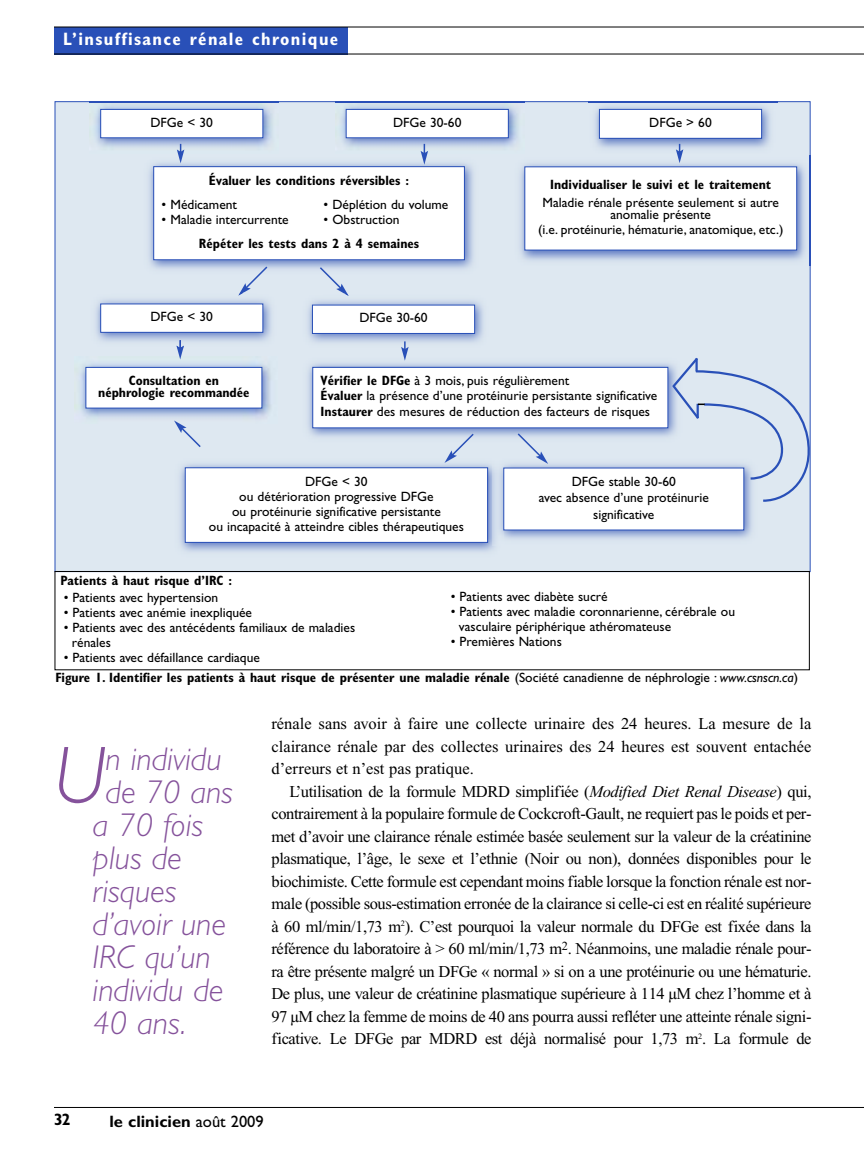
<style>
.page{position:relative;width:864px;height:1175px;background:#fff}
.page>*{position:absolute;margin:0;border:0;box-sizing:border-box;transform-origin:0 0}
.t1{font:italic 300 81.3px "Gill Sans";color:#85529b}
.t2{font:italic 300 33px "Gill Sans";color:#85529b}
.t3{font:700 condensed 18px "Gill Sans";letter-spacing:.08em;color:#fff}
.t4{font:16.5px/22.5px "Times New Roman";letter-spacing:-.005em;color:#000;text-align:justify}
.t5{font:700 16.5px "Gill Sans";color:#000}
.t6{font:700 condensed 16.5px "Gill Sans";color:#000}
.t7{font:13.5px/15px "Gill Sans";color:#000;text-align:center}
.t8{font:700 condensed 13.5px/12px "Gill Sans";color:#000;text-align:center}
.s1{font-weight:700;font-stretch:condensed}
.s2{font-weight:400;font-stretch:normal}
.s3{font-weight:400;font-style:italic;font-stretch:normal}
.s4{font-style:italic}
.s5{font-weight:400}
</style>
<div class="page">
<hr style="left:54px;top:1107px;width:810px;height:1px;background:#000">
<div style="left:54px;top:27px;width:293px;height:27px;background:#2950b8"></div>
<hr style="left:54px;top:27px;width:810px;height:1px;background:#000">
<div style="left:55px;top:102px;width:755px;height:469px;background:#dee8f1"></div>
<img style="left:75px;top:359px;width:196px;height:60px">
<div style="left:86px;top:368px;width:176px;height:40px;background:#fff"></div>
<div style="left:86px;top:367px;width:176px;height:41px;border:1px solid #2950b8"></div>
<img style="left:180px;top:463px;width:315px;height:89px">
<div style="left:186px;top:468px;width:301px;height:74px;background:#fff"></div>
<div style="left:185px;top:467px;width:303px;height:76px;border:1px solid #2950b8"></div>
<img style="left:588px;top:102px;width:189px;height:49px">
<img style="left:588px;top:101px;width:189px;height:1px">
<div style="left:600px;top:110px;width:161px;height:28px;background:#fff"></div>
<div style="left:599px;top:109px;width:163px;height:30px;border:1px solid #2950b8"></div>
<img style="left:149px;top:162px;width:325px;height:107px">
<div style="left:154px;top:167px;width:310px;height:92px;background:#fff"></div>
<div style="left:153px;top:166px;width:312px;height:94px;border:1px solid #2950b8"></div>
<img style="left:520px;top:156px;width:290px;height:109px">
<img style="left:810px;top:156px;width:1px;height:109px">
<div style="left:525px;top:167px;width:271px;height:83px;background:#fff"></div>
<div style="left:524px;top:166px;width:273px;height:84px;border:1px solid #2950b8"></div>
<img style="left:493px;top:463px;width:259px;height:82px">
<div style="left:504px;top:468px;width:239px;height:61px;background:#fff"></div>
<img style="left:308px;top:363px;width:362px;height:74px">
<div style="left:313px;top:368px;width:355px;height:59px;background:#fff"></div>
<div style="left:312px;top:367px;width:356px;height:61px;border:1px solid #2950b8"></div>
<svg style="left:516px;top:432px;width:32px;height:32px"></svg>
<img style="left:90px;top:102px;width:189px;height:49px">
<img style="left:90px;top:101px;width:189px;height:1px">
<div style="left:101px;top:110px;width:161px;height:27px;background:#fff"></div>
<div style="left:100px;top:109px;width:163px;height:29px;border:1px solid #2950b8"></div>
<img style="left:335px;top:102px;width:189px;height:50px">
<img style="left:335px;top:101px;width:189px;height:1px">
<div style="left:347px;top:110px;width:161px;height:27px;background:#fff"></div>
<div style="left:346px;top:109px;width:163px;height:29px;border:1px solid #2950b8"></div>
<svg style="left:177px;top:144px;width:7px;height:19px"></svg>
<svg style="left:174px;top:420px;width:27px;height:27px"></svg>
<svg style="left:444px;top:432px;width:31px;height:31px"></svg>
<svg style="left:676px;top:144px;width:7px;height:19px"></svg>
<svg style="left:421px;top:144px;width:7px;height:21px"></svg>
<img style="left:96px;top:299px;width:176px;height:43px">
<svg style="left:176px;top:340px;width:8px;height:19px"></svg>
<svg style="left:238px;top:265px;width:31px;height:31px"></svg>
<div style="left:101px;top:304px;width:161px;height:28px;background:#fff"></div>
<div style="left:100px;top:303px;width:163px;height:30px;border:1px solid #2950b8"></div>
<img style="left:308px;top:300px;width:176px;height:43px">
<svg style="left:318px;top:266px;width:31px;height:30px"></svg>
<div style="left:313px;top:305px;width:161px;height:28px;background:#fff"></div>
<div style="left:312px;top:305px;width:163px;height:29px;border:1px solid #2950b8"></div>
<svg style="left:401px;top:341px;width:8px;height:20px"></svg>
<svg style="left:670px;top:355px;width:141px;height:148px"></svg>
<hr style="left:54px;top:54px;width:810px;height:1px;background:#000">
<div style="left:55px;top:571px;width:755px;height:99px;border:1px solid #000"></div>
<p class="t3" style="left:63px;top:32px;width:277px">L’insuffisance rénale chronique</p>
<p class="t7" style="left:151px;top:116px;width:64px">DFGe &lt; 30</p>
<p class="t7" style="left:393px;top:116px;width:70px">DFGe 30-60</p>
<p class="t8" style="left:209px;top:175px;width:202px">Évaluer les conditions réversibles :</p>
<p class="t7" style="left:162px;top:198px;width:77px">• Médicament</p>
<p class="t7" style="left:324px;top:198px;width:126px">• Déplétion du volume</p>
<p class="t7" style="left:162px;top:213px;width:129px">• Maladie intercurrente</p>
<p class="t7" style="left:324px;top:213px;width:78px">• Obstruction</p>
<p class="t8" style="left:199px;top:238px;width:222px">Répéter les tests dans 2 à 4 semaines</p>
<p class="t7" style="left:151px;top:310px;width:64px">DFGe &lt; 30</p>
<p class="t7" style="left:359px;top:311px;width:70px">DFGe 30-60</p>
<p class="t7" style="left:649px;top:116px;width:64px">DFGe &gt; 60</p>
<p class="t8" style="left:550px;top:180px;width:223px">Individualiser le suivi et le traitement</p>
<p class="t7" style="left:543px;top:198px;width:238px;line-height:12px">Maladie rénale présente seulement si autre anomalie présente</p>
<p class="t7" style="left:538px;top:223px;width:247px">(i.e. protéinurie, hématurie, anatomique, etc.)</p>
<p class="t8" style="left:98px;top:375px;width:153px">Consultation en néphrologie recommandée</p>
<p class="t7" style="left:321px;top:374px;width:338px;text-align:left"><span class="s1">Vérifier le DFGe</span> à 3 mois, puis régulièrement<br><span class="s1">Évaluer</span> la présence d’une protéinurie persistante significative</p>
<p class="t7" style="left:321px;top:405px;width:331px"><span class="s1">Instaurer</span> des mesures de réduction des facteurs de risques</p>
<p class="t7" style="left:209px;top:475px;width:257px">DFGe &lt; 30<br>ou détérioration progressive DFGe<br>ou protéinurie significative persistante<br>ou incapacité à atteindre cibles thérapeutiques</p>
<p class="t8" style="left:60px;top:576px;width:173px">Patients à haut risque d’IRC :</p>
<p class="t7" style="left:539px;top:474px;width:172px;line-height:16.5px">DFGe stable 30-60<br>avec absence d’une protéinurie significative</p>
<p class="t7" style="left:451px;top:590px;width:159px">• Patients avec diabète sucré</p>
<p class="t7" style="left:459px;top:605px;width:278px;text-align:left;text-indent:-8px">• Patients avec maladie coronnarienne, cérébrale ou vasculaire périphérique athéromateuse</p>
<p class="t7" style="left:451px;top:635px;width:113px">• Premières Nations</p>
<p class="t8" style="left:55px;top:672px;width:744px">Figure 1. Identifier les patients à haut risque de présenter une maladie rénale <span class="s2">(Société canadienne de néphrologie :</span> <span class="s3">www.csnscn.ca</span><span class="s2">)</span></p>
<p class="t7" style="left:64px;top:591px;width:156px">• Patients avec hypertension</p>
<p class="t7" style="left:64px;top:606px;width:190px">• Patients avec anémie inexpliquée</p>
<p class="t7" style="left:72px;top:621px;width:285px;text-align:left;text-indent:-8px">• Patients avec des antécédents familiaux de maladies rénales</p>
<p class="t7" style="left:64px;top:651px;width:198px">• Patients avec défaillance cardiaque</p>
<h1 class="t1" style="left:54px;top:744px;width:53px">U</h1>
<h2 class="t2" style="left:106px;top:746px;width:117px">n individu</h2>
<h2 class="t2" style="left:106px;top:779px;width:129px">de 70 ans</h2>
<h2 class="t2" style="left:93px;top:812px;width:112px">a 70 fois</h2>
<h2 class="t2" style="left:93px;top:845px;width:91px">plus de</h2>
<h2 class="t2" style="left:93px;top:878px;width:85px">risques</h2>
<h2 class="t2" style="left:93px;top:911px;width:135px">d’avoir une</h2>
<h2 class="t2" style="left:93px;top:944px;width:119px">IRC qu’un</h2>
<h2 class="t2" style="left:93px;top:977px;width:133px">individu de</h2>
<h2 class="t2" style="left:93px;top:1010px;width:95px">40 ans.</h2>
<p class="t4" style="left:271px;top:714px;width:542px">rénale sans avoir à faire une collecte urinaire des 24 heures. La mesure de la clairance rénale par des collectes urinaires des 24 heures est souvent entachée d’erreurs et n’est pas pratique.</p>
<p class="t4" style="left:271px;top:781px;width:542px;text-indent:18px">L’utilisation de la formule MDRD simplifiée (<span class="s4">Modified Diet Renal Disease</span>) qui, contrairement à la populaire formule de Cockcroft-Gault, ne requiert pas le poids et per&shy;met d’avoir une clairance rénale estimée basée seulement sur la valeur de la créatinine plasmatique, l’âge, le sexe et l’ethnie (Noir ou non), données disponibles pour le biochimiste. Cette formule est cependant moins fiable lorsque la fonction rénale est nor&shy;male (possible sous-estimation erronée de la clairance si celle-ci est en réalité supérieure à 60 ml/min/1,73 m<sup>2</sup>). C’est pourquoi la valeur normale du DFGe est fixée dans la référence du laboratoire à &gt; 60 ml/min/1,73 m<sup>2</sup>. Néanmoins, une maladie rénale pour&shy;ra être présente malgré un DFGe « normal » si on a une protéinurie ou une hématurie.<br>De plus, une valeur de créatinine plasmatique supérieure à 114 µM chez l’homme et à 97 µM chez la femme de moins de 40 ans pourra aussi refléter une atteinte rénale signi&shy;ficative. Le DFGe par MDRD est déjà normalisé pour 1,73 m<sup>2</sup>. La formule de</p>
<p class="t6" style="left:54px;top:1113px;width:18px">32</p>
<p class="t5" style="left:110px;top:1115px;width:156px">le clinicien <span class="s5">août 2009</span></p>
</div>
